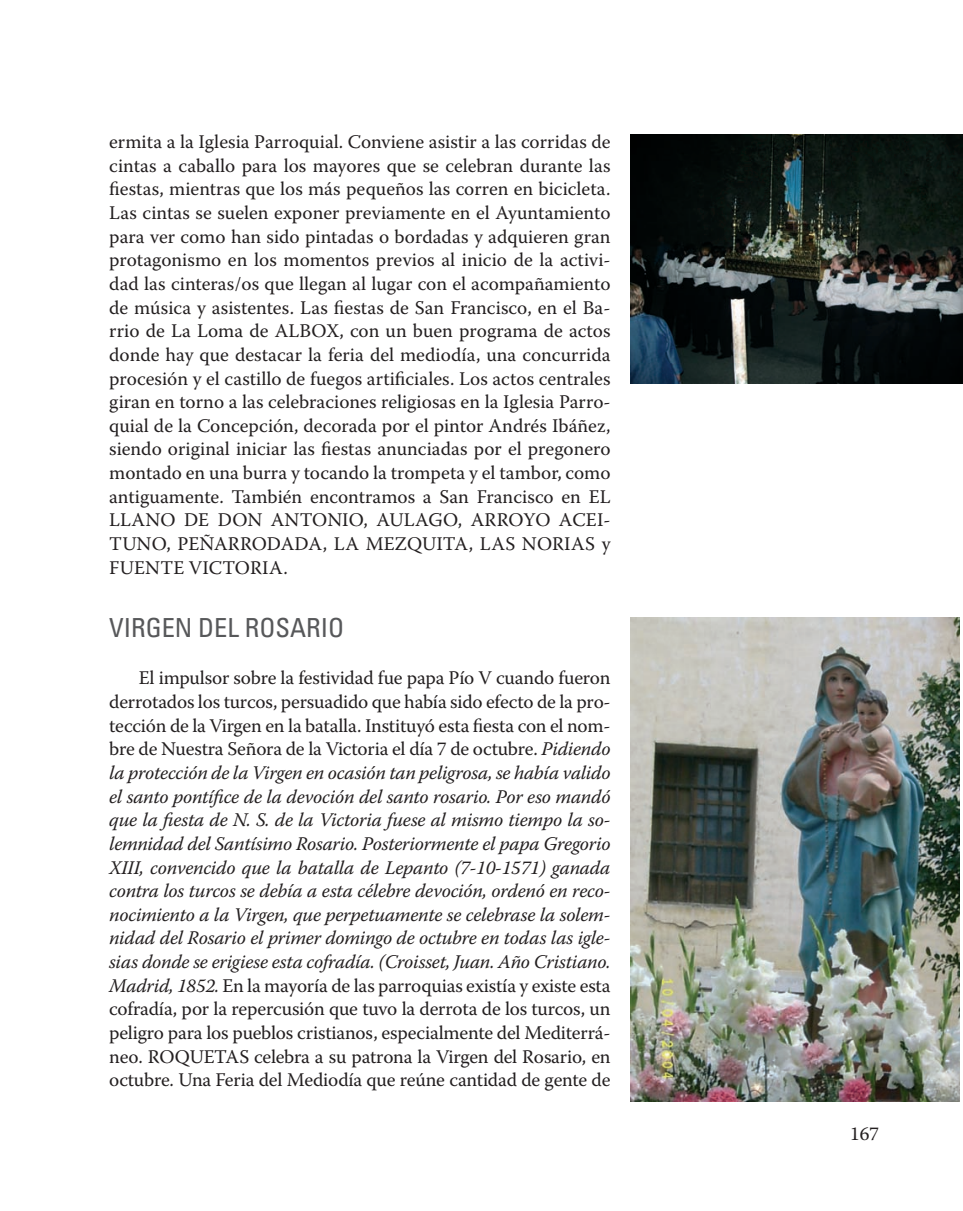
<style>
.page{position:relative;width:963px;height:1211px;background:#fff}
.page>*{position:absolute;margin:0;border:0;box-sizing:border-box;transform-origin:0 0}
.t1{font:condensed 26.25px "Univers";color:#57585a}
.t2{font:italic 19.25px/23.6px "Warnock Pro";letter-spacing:-.015em;color:#231f20;text-align:justify}
.t3{font:19.25px/23.6px "Warnock Pro";letter-spacing:.005em;color:#231f20;text-align:justify}
.s1{font-style:normal}
</style>
<div class="page">
<img style="left:630px;top:134px;width:332px;height:249px">
<img style="left:630px;top:617px;width:329px;height:484px">
<p class="t3" style="left:109px;top:130px;width:503px">ermita a la Iglesia Parroquial. Conviene asistir a las corridas de cintas a caballo para los mayores que se celebran durante las fiestas, mientras que los más pequeños las corren en bicicleta.<br>Las cintas se suelen exponer previamente en el Ayuntamiento para ver como han sido pintadas o bordadas y adquieren gran protagonismo en los momentos previos al inicio de la activi&shy;dad las cinteras/os que llegan al lugar con el acompañamiento de música y asistentes. Las fiestas de San Francisco, en el Ba&shy;rrio de La Loma de ALBOX, con un buen programa de actos donde hay que destacar la feria del mediodía, una concurrida procesión y el castillo de fuegos artificiales. Los actos centrales giran en torno a las celebraciones religiosas en la Iglesia Parro&shy;quial de la Concepción, decorada por el pintor Andrés Ibáñez, siendo original iniciar las fiestas anunciadas por el pregonero montado en una burra y tocando la trompeta y el tambor, como antiguamente. También encontramos a San Francisco en EL LLANO DE DON ANTONIO, AULAGO, ARROYO ACEI-TUNO, PEÑARRODADA, LA MEZQUITA, LAS NORIAS y FUENTE VICTORIA.</p>
<h1 class="t1" style="left:109px;top:610px;width:236px">VIRGEN DEL ROSARIO</h1>
<p class="t2" style="left:109px;top:666px;width:503px;text-indent:30px"><span class="s1">El impulsor sobre la festividad fue papa Pío V cuando fueron derrotados los turcos, persuadido que había sido efecto de la pro&shy;tección de la Virgen en la batalla. Instituyó esta fiesta con el nom&shy;bre de Nuestra Señora de la Victoria el día 7 de octubre.</span> Pidiendo la protección de la Virgen en ocasión tan peligrosa, se había valido el santo pontífice de la devoción del santo rosario. Por eso mandó que la fiesta de N. S. de la Victoria fuese al mismo tiempo la so&shy;lemnidad del Santísimo Rosario. Posteriormente el papa Gregorio XIII, convencido que la batalla de Lepanto (7-10-1571) ganada contra los turcos se debía a esta célebre devoción, ordenó en reco&shy;nocimiento a la Virgen, que perpetuamente se celebrase la solem&shy;nidad del Rosario el primer domingo de octubre en todas las igle&shy;sias donde se erigiese esta cofradía. (Croisset, Juan. Año Cristiano.<br>Madrid, 1852. <span class="s1">En la mayoría de las parroquias existía y existe esta cofradía, por la repercusión que tuvo la derrota de los turcos, un peligro para los pueblos cristianos, especialmente del Mediterrá&shy;neo. ROQUETAS celebra a su patrona la Virgen del Rosario, en octubre. Una Feria del Mediodía que reúne cantidad de gente de</span></p>
<p class="t3" style="left:850px;top:1121px;width:30px">167</p>
</div>
